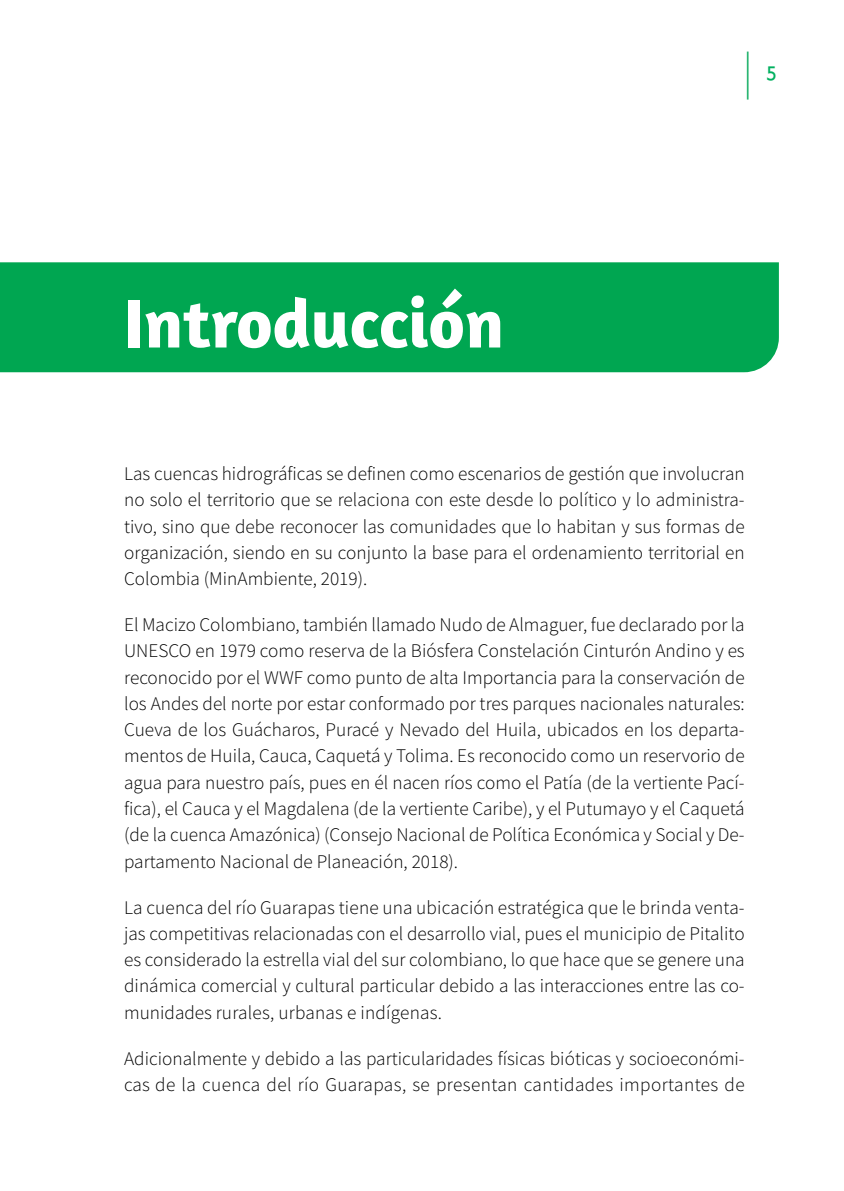
<style>
.page{position:relative;width:844px;height:1191px;background:#fff}
.page>*{position:absolute;margin:0;border:0;box-sizing:border-box;transform-origin:0 0}
.Toc_1{font:700 70px "Amaranth";color:#fff}
.TXT{font:19.25px/26.2px "Source Sans Variable";letter-spacing:.005em;color:#000;text-align:justify}
.t1{font:700 19.25px "Petita";color:#00b05f}
</style>
<div class="page">
<hr style="left:746px;top:52px;width:2px;height:48px;background:#2bb673">
<div style="left:0;top:262px;width:778px;height:110px;background:#00a651"></div>
<p class="t1" style="left:765px;top:62px;width:12px">5</p>
<p class="Toc_1" style="left:124px;top:279px;width:381px">Introducción</p>
<p class="TXT" style="left:124px;top:460px;width:622px">Las cuencas hidrográficas se definen como escenarios de gestión que involucran no solo el territorio que se relaciona con este desde lo político y lo administra&shy;tivo, sino que debe reconocer las comunidades que lo habitan y sus formas de organización, siendo en su conjunto la base para el ordenamiento territorial en Colombia (MinAmbiente, 2019).</p>
<p class="TXT" style="left:124px;top:612px;width:622px">El Macizo Colombiano, también llamado Nudo de Almaguer, fue declarado por la UNESCO en 1979 como reserva de la Biósfera Constelación Cinturón Andino y es reconocido por el WWF como punto de alta Importancia para la conservación de los Andes del norte por estar conformado por tres parques nacionales naturales:<br>Cueva de los Guácharos, Puracé y Nevado del Huila, ubicados en los departa&shy;mentos de Huila, Cauca, Caquetá y Tolima. Es reconocido como un reservorio de agua para nuestro país, pues en él nacen ríos como el Patía (de la vertiente Pací&shy;fica), el Cauca y el Magdalena (de la vertiente Caribe), y el Putumayo y el Caquetá (de la cuenca Amazónica) (Consejo Nacional de Política Económica y Social y De&shy;partamento Nacional de Planeación, 2018).</p>
<p class="TXT" style="left:124px;top:894px;width:622px">La cuenca del río Guarapas tiene una ubicación estratégica que le brinda venta&shy;jas competitivas relacionadas con el desarrollo vial, pues el municipio de Pitalito es considerado la estrella vial del sur colombiano, lo que hace que se genere una dinámica comercial y cultural particular debido a las interacciones entre las co&shy;munidades rurales, urbanas e indígenas.</p>
<p class="TXT" style="left:124px;top:1045px;width:622px">Adicionalmente y debido a las particularidades físicas bióticas y socioeconómi&shy;cas de la cuenca del río Guarapas, se presentan cantidades importantes de</p>
</div>
